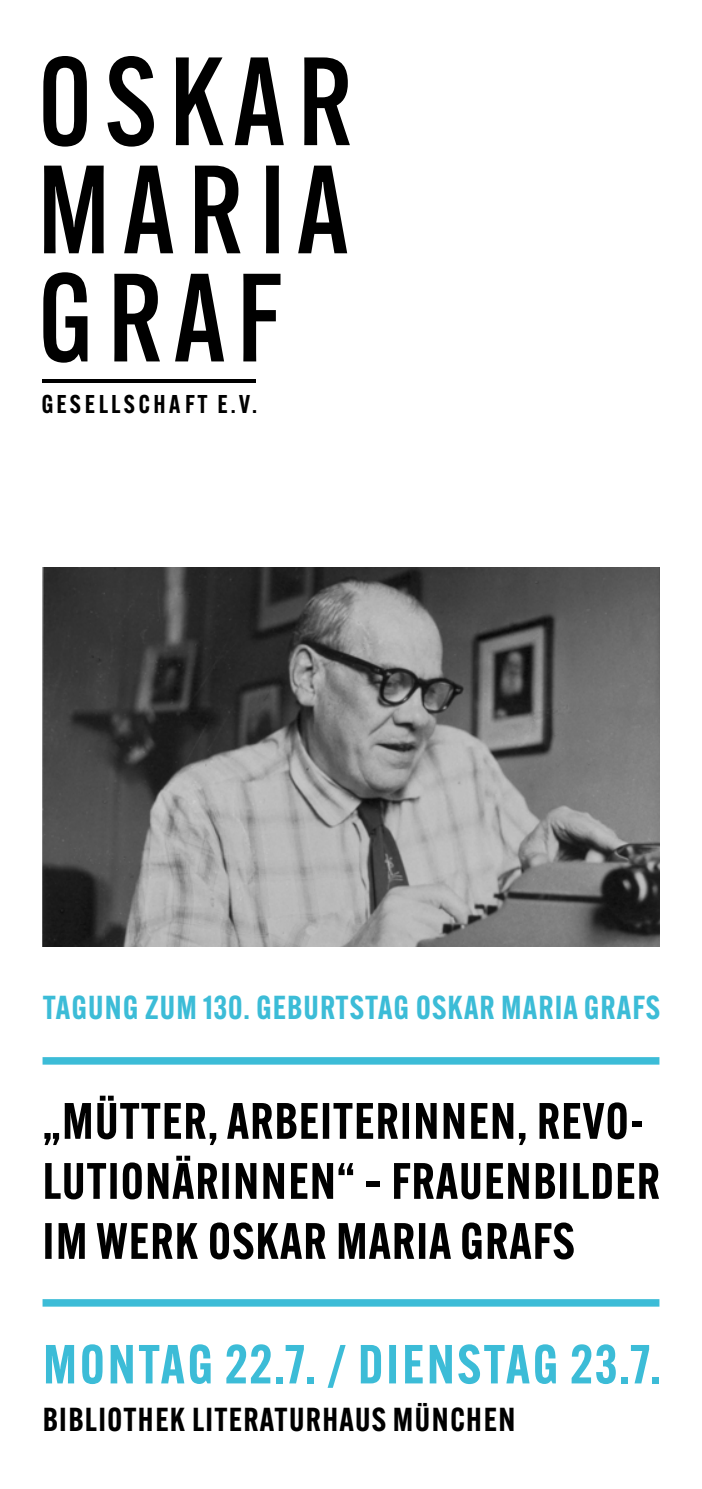
<style>
.page{position:relative;width:702px;height:1489px;background:#fff}
.page>*{position:absolute;margin:0;border:0;box-sizing:border-box;transform-origin:0 0}
.t1{font:500 122.5px/108px "Alternate Gothic ATF";letter-spacing:.1em;color:#000;text-align:justify}
.t2{font:600 53.75px "Alternate Gothic ATF";letter-spacing:.05em;color:#3cbcd7}
.t3{font:600 50px/60px "Alternate Gothic ATF";letter-spacing:.02em;color:#000}
.t4{font:600 32.5px "Alternate Gothic ATF";letter-spacing:.035em;color:#3cbcd7}
.t5{font:600 32.5px "Alternate Gothic ATF";letter-spacing:.04em;color:#000}
.t6{font:600 25.25px "Alternate Gothic ATF";letter-spacing:.135em;color:#000}
</style>
<div class="page">
<hr style="left:43px;top:379px;width:213px;height:3px;background:#000">
<svg style="left:43px;top:1299px;width:616px;height:7px;background:#3fbdd7"></svg>
<div style="left:43px;top:1057px;width:616px;height:7px;background:#3cbcd7"></div>
<img style="left:43px;top:567px;width:616px;height:379px">
<h1 class="t1" style="left:37px;top:47px;width:317px">OSKAR MARIA GRAF</h1>
<p class="t6" style="left:41px;top:387px;width:217px">GESELLSCHAFT E.V.</p>
<p class="t4" style="left:43px;top:986px;width:619px">TAGUNG ZUM 130. GEBURTSTAG OSKAR MARIA GRAFS</p>
<p class="t3" style="left:43px;top:1090px;width:619px">„MÜTTER, ARBEITERINNEN, REVO-<br>LUTIONÄRINNEN“ – FRAUENBILDER<br>IM WERK OSKAR MARIA GRAFS</p>
<p class="t2" style="left:43px;top:1329px;width:619px">MONTAG 22.7. / DIENSTAG 23.7.</p>
<p class="t5" style="left:43px;top:1398px;width:474px">BIBLIOTHEK LITERATURHAUS MÜNCHEN</p>
</div>
